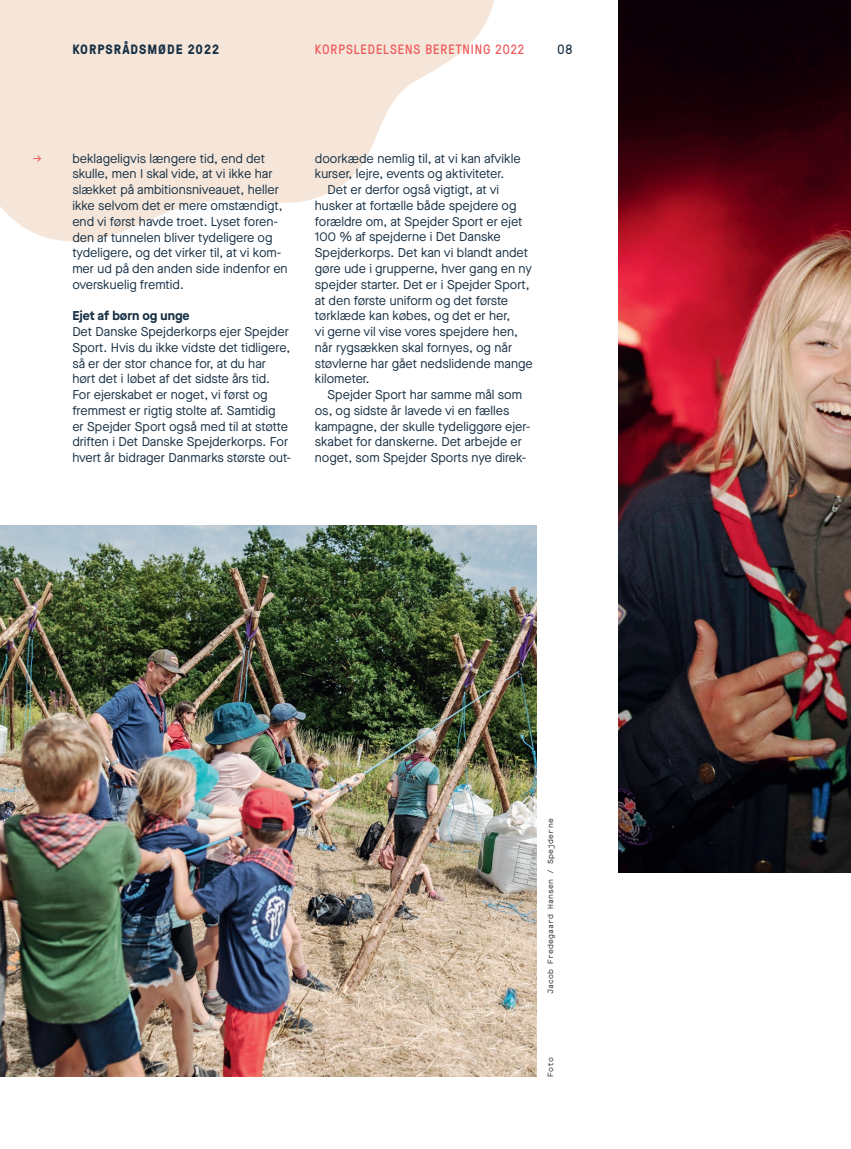
<style>
.page{position:relative;width:851px;height:1149px;background:#fff}
.page>*{position:absolute;margin:0;border:0;box-sizing:border-box;transform-origin:0 0}
.t1{font:13.5px "GT Pressura";letter-spacing:.07em;color:#f0595b}
.t2{font:700 13.5px "GT Pressura";letter-spacing:.07em;color:#183044}
.t3{font:13.5px "GT Pressura";color:#183044}
.t4{font:12.75px/15.8px "Maison Neue";color:#183044}
.t5{font:700 12.75px "Maison Neue";color:#183044}
.t6{font:12.75px "Maison Neue";color:#f0595b}
.t7{font:7.5px "Maison Neue Mono";letter-spacing:.02em;color:#231f20}
</style>
<div class="page">
<svg style="left:0;top:0;width:494px;height:241px;fill:#f5e6d9"></svg>
<img style="left:0;top:525px;width:536px;height:551px">
<img style="left:618px;top:0;width:232px;height:871px">
<p class="t2" style="left:72px;top:40px;width:148px">KORPSRÅDSMØDE 2022</p>
<p class="t1" style="left:315px;top:40px;width:211px">KORPSLEDELSENS BERETNING 2022</p>
<p class="t3" style="left:557px;top:40px;width:16px">08</p>
<p class="t6" style="left:33px;top:150px;width:11px">→</p>
<p class="t4" style="left:315px;top:150px;width:207px">doorkæde nemlig til, at vi kan afvikle</p>
<p class="t4" style="left:315px;top:166px;width:191px">kurser, lejre, events og aktiviteter.</p>
<p class="t4" style="left:327px;top:182px;width:173px">Det er derfor også vigtigt, at vi</p>
<p class="t4" style="left:315px;top:197px;width:203px">husker at fortælle både spejdere og</p>
<p class="t4" style="left:315px;top:213px;width:209px">forældre om, at Spejder Sport er ejet</p>
<p class="t4" style="left:315px;top:229px;width:187px">100 % af spejderne i Det Danske</p>
<p class="t4" style="left:315px;top:245px;width:215px">Spejderkorps. Det kan vi blandt andet</p>
<p class="t4" style="left:315px;top:260px;width:219px">gøre ude i grupperne, hver gang en ny</p>
<p class="t4" style="left:315px;top:276px;width:216px">spejder starter. Det er i Spejder Sport,</p>
<p class="t4" style="left:315px;top:292px;width:195px">at den første uniform og det første</p>
<p class="t4" style="left:315px;top:308px;width:197px">tørklæde kan købes, og det er her,</p>
<p class="t4" style="left:315px;top:323px;width:205px">vi gerne vil vise vores spejdere hen,</p>
<p class="t4" style="left:315px;top:339px;width:199px">når rygsækken skal fornyes, og når</p>
<p class="t4" style="left:315px;top:355px;width:219px">støvlerne har gået nedslidende mange</p>
<p class="t4" style="left:315px;top:371px;width:56px">kilometer.</p>
<p class="t4" style="left:327px;top:386px;width:196px">Spejder Sport har samme mål som</p>
<p class="t4" style="left:315px;top:402px;width:196px">os, og sidste år lavede vi en fælles</p>
<p class="t4" style="left:315px;top:418px;width:217px">kampagne, der skulle tydeliggøre ejer-</p>
<p class="t4" style="left:315px;top:434px;width:208px">skabet for danskerne. Det arbejde er</p>
<p class="t4" style="left:315px;top:449px;width:213px">noget, som Spejder Sports nye direk-</p>
<p class="t4" style="left:72px;top:150px;width:217px">beklageligvis længere tid, end det skulle, men I skal vide, at vi ikke har slækket på ambitionsniveauet, heller ikke selvom det er mere omstændigt, end vi først havde troet. Lyset foren&shy;den af tunnelen bliver tydeligere og tydeligere, og det virker til, at vi kom&shy;mer ud på den anden side indenfor en overskuelig fremtid.</p>
<p class="t5" style="left:72px;top:307px;width:119px">Ejet af børn og unge</p>
<p class="t4" style="left:72px;top:323px;width:220px">Det Danske Spejderkorps ejer Spejder Sport. Hvis du ikke vidste det tidligere, så er der stor chance for, at du har hørt det i løbet af det sidste års tid.<br>For ejerskabet er noget, vi først og fremmest er rigtig stolte af. Samtidig<br>er Spejder Sport også med til at støtte driften i Det Danske Spejderkorps. For hvert år bidrager Danmarks største out-</p>
<p class="t7" style="left:545px;top:994px;width:177px;rotate:-90deg">Jacob Fredegaard Hansen / Spejderne</p>
<p class="t7" style="left:545px;top:1076px;width:21px;rotate:-90deg">Foto</p>
</div>
